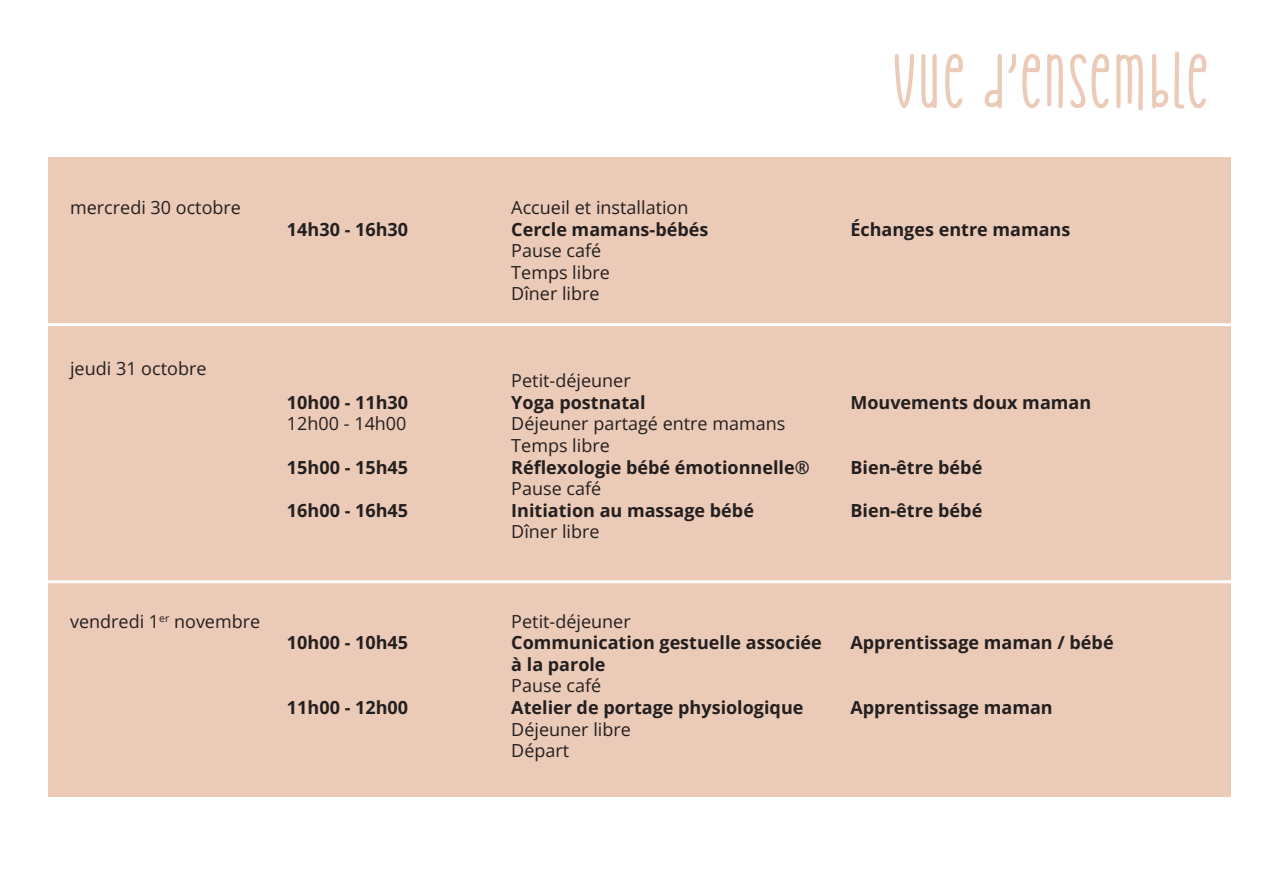
<style>
.page{position:relative;width:1263px;height:893px;background:#fff}
.page>*{position:absolute;margin:0;border:0;box-sizing:border-box;transform-origin:0 0}
.t1{font:72px "Cheria";letter-spacing:-.015em;color:#ebcab7}
.t2{font:700 18px/21.6px "Open Sans";color:#231f20}
.t3{font:18px "Open Sans";color:#231f20}
</style>
<div class="page">
<div style="left:48px;top:157px;width:1182px;height:640px;background:#ebcab7"></div>
<hr style="left:25px;top:323px;width:1214px;height:3px;background:#fff">
<hr style="left:35px;top:580px;width:1204px;height:3px;background:#fff">
<p class="t3" style="left:70px;top:195px;width:172px">mercredi 30 octobre</p>
<p class="t2" style="left:287px;top:218px;width:123px">14h30 - 16h30</p>
<p class="t3" style="left:70px;top:356px;width:138px">jeudi 31 octobre</p>
<p class="t2" style="left:287px;top:391px;width:123px">10h00 - 11h30</p>
<p class="t3" style="left:287px;top:411px;width:121px">12h00 - 14h00</p>
<p class="t2" style="left:287px;top:456px;width:123px">15h00 - 15h45</p>
<p class="t2" style="left:287px;top:499px;width:123px">16h00 - 16h45</p>
<p class="t3" style="left:70px;top:609px;width:192px">vendredi 1<sup>er</sup> novembre</p>
<p class="t2" style="left:287px;top:631px;width:123px">10h00 - 10h45</p>
<p class="t2" style="left:287px;top:696px;width:123px">11h00 - 12h00</p>
<p class="t1" style="left:891px;top:40px;width:319px">VUE D’ENSEMBLE</p>
<p class="t3" style="left:511px;top:195px;width:179px">Accueil et installation</p>
<p class="t2" style="left:511px;top:218px;width:199px">Cercle mamans-bébés</p>
<p class="t3" style="left:511px;top:238px;width:92px">Pause café</p>
<p class="t3" style="left:511px;top:260px;width:100px">Temps libre</p>
<p class="t3" style="left:511px;top:281px;width:90px">Dîner libre</p>
<p class="t3" style="left:511px;top:368px;width:121px">Petit-déjeuner</p>
<p class="t2" style="left:511px;top:391px;width:136px">Yoga postnatal</p>
<p class="t3" style="left:511px;top:411px;width:276px">Déjeuner partagé entre mamans</p>
<p class="t3" style="left:511px;top:433px;width:100px">Temps libre</p>
<p class="t2" style="left:511px;top:456px;width:300px">Réflexologie bébé émotionnelle®</p>
<p class="t3" style="left:511px;top:476px;width:92px">Pause café</p>
<p class="t2" style="left:511px;top:499px;width:244px">Initiation au massage bébé</p>
<p class="t3" style="left:511px;top:519px;width:90px">Dîner libre</p>
<p class="t2" style="left:850px;top:218px;width:221px">Échanges entre mamans</p>
<p class="t2" style="left:850px;top:391px;width:242px">Mouvements doux maman</p>
<p class="t2" style="left:850px;top:456px;width:133px">Bien-être bébé</p>
<p class="t2" style="left:850px;top:499px;width:133px">Bien-être bébé</p>
<p class="t3" style="left:511px;top:609px;width:121px">Petit-déjeuner</p>
<p class="t2" style="left:511px;top:631px;width:312px">Communication gestuelle associée à la parole</p>
<p class="t3" style="left:511px;top:674px;width:92px">Pause café</p>
<p class="t2" style="left:511px;top:696px;width:294px">Atelier de portage physiologique</p>
<p class="t3" style="left:511px;top:717px;width:121px">Déjeuner libre</p>
<p class="t3" style="left:511px;top:738px;width:59px">Départ</p>
<p class="t2" style="left:850px;top:631px;width:265px">Apprentissage maman / bébé</p>
<p class="t2" style="left:850px;top:696px;width:204px">Apprentissage maman</p>
</div>
